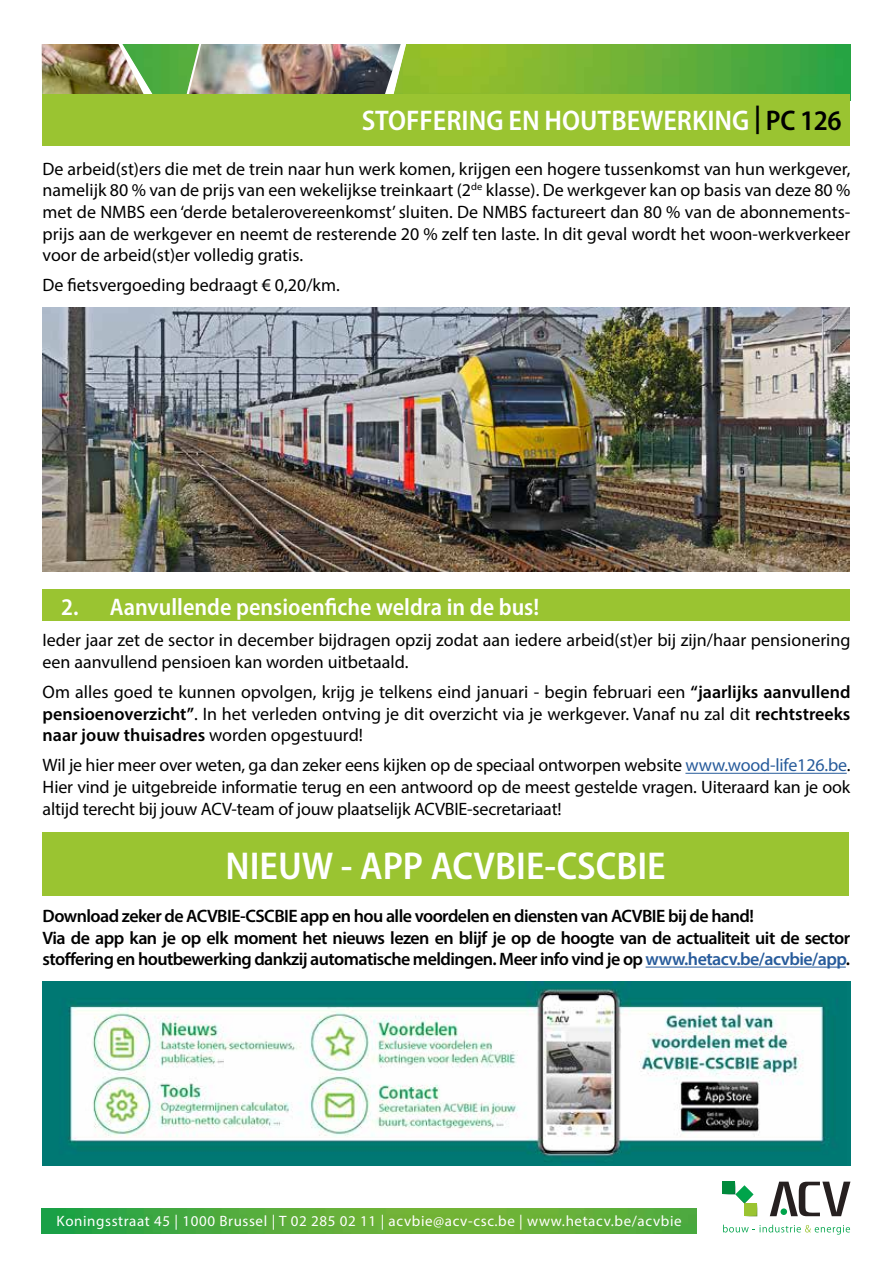
<style>
.page{position:relative;width:893px;height:1263px;background:#fff}
.page>*{position:absolute;margin:0;border:0;box-sizing:border-box;transform-origin:0 0}
.t1{font:600 semi-condensed 39px "Myriad Pro";color:#fff}
.t2{font:600 semi-condensed 28.5px "Myriad Pro";color:#fff}
.t3{font:600 semi-condensed 24px "Myriad Pro";color:#fff}
.t4{font:18px/21.6px "Myriad Pro";color:#000;text-align:justify}
.t5{font:600 18px/21.6px "Myriad Pro";letter-spacing:-.03em;color:#000}
.t6{font:15px "Myriad Pro";letter-spacing:.04em;color:#fff}
.s1{color:#000}
.s2{font-weight:600}
.s3{color:#275b9b}
</style>
<div class="page">
<img style="left:462px;top:44px;width:388px;height:50px">
<img style="left:41px;top:44px;width:421px;height:50px">
<img style="left:42px;top:44px;width:103px;height:50px">
<div style="left:42px;top:94px;width:808px;height:51px;background:#9ac431"></div>
<img style="left:42px;top:1208px;width:655px;height:25px">
<svg style="left:770px;top:1181px;width:80px;height:35px"></svg>
<svg style="left:723px;top:1225px;width:127px;height:9px"></svg>
<svg style="left:722px;top:1181px;width:35px;height:35px"></svg>
<hr style="left:646px;top:967px;width:200px;height:1px;background:#275b9b">
<img style="left:43px;top:981px;width:807px;height:185px">
<div style="left:43px;top:832px;width:806px;height:64px;background:#9ac431"></div>
<div style="left:43px;top:588px;width:807px;height:32px;background:#9ac431"></div>
<hr style="left:685px;top:773px;width:162px;height:1px;background:#275b9b">
<img style="left:43px;top:307px;width:806px;height:265px">
<h2 class="t2" style="left:362px;top:102px;width:481px">STOFFERING EN HOUTBEWERKING <span class="s1">| PC 126</span></h2>
<p class="t4" style="left:43px;top:158px;width:809px">De arbeid(st)ers die met de trein naar hun werk komen, krijgen een hogere tussenkomst van hun werkgever, namelijk 80 % van de prijs van een wekelijkse treinkaart (2<sup>de</sup> klasse). De werkgever kan op basis van deze 80 % met de NMBS een ‘derde betalerovereenkomst’ sluiten. De NMBS factureert dan 80 % van de abonnements&shy;prijs aan de werkgever en neemt de resterende 20 % zelf ten laste. In dit geval wordt het woon-werkverkeer voor de arbeid(st)er volledig gratis.</p>
<p class="t4" style="left:43px;top:274px;width:299px">De fietsvergoeding bedraagt € 0,20/km.</p>
<h3 class="t3" style="left:61px;top:592px;width:480px">2. Aanvullende pensioenfiche weldra in de bus!</h3>
<p class="t4" style="left:43px;top:629px;width:809px">Ieder jaar zet de sector in december bijdragen opzij zodat aan iedere arbeid(st)er bij zijn/haar pensionering een aanvullend pensioen kan worden uitbetaald.</p>
<p class="t4" style="left:43px;top:681px;width:809px">Om alles goed te kunnen opvolgen, krijg je telkens eind januari - begin februari een <span class="s2">“jaarlijks aanvullend pensioenoverzicht”</span>. In het verleden ontving je dit overzicht via je werkgever. Vanaf nu zal dit <span class="s2">rechtstreeks naar jouw thuisadres</span> worden opgestuurd!</p>
<p class="t4" style="left:43px;top:754px;width:809px">Wil je hier meer over weten, ga dan zeker eens kijken op de speciaal ontworpen website <span class="s3">www.wood-life126.be</span>.<br>Hier vind je uitgebreide informatie terug en een antwoord op de meest gestelde vragen. Uiteraard kan je ook altijd terecht bij jouw ACV-team of jouw plaatselijk ACVBIE-secretariaat!</p>
<h1 class="t1" style="left:225px;top:841px;width:442px">NIEUW - APP ACVBIE-CSCBIE</h1>
<p class="t5" style="left:43px;top:905px;width:809px">Download zeker de ACVBIE-CSCBIE app en hou alle voordelen en diensten van ACVBIE bij de hand!<br>Via de app kan je op elk moment het nieuws lezen en blijf je op de hoogte van de actualiteit uit de sector stoffering en houtbewerking dankzij automatische meldingen. Meer info vind je op <span class="s3">www.hetacv.be/acvbie/app</span>.</p>
<p class="t6" style="left:57px;top:1212px;width:626px">Koningsstraat 45 | 1000 Brussel | T 02 285 02 11 | acvbie@acv-csc.be | www.hetacv.be/acvbie</p>
</div>
